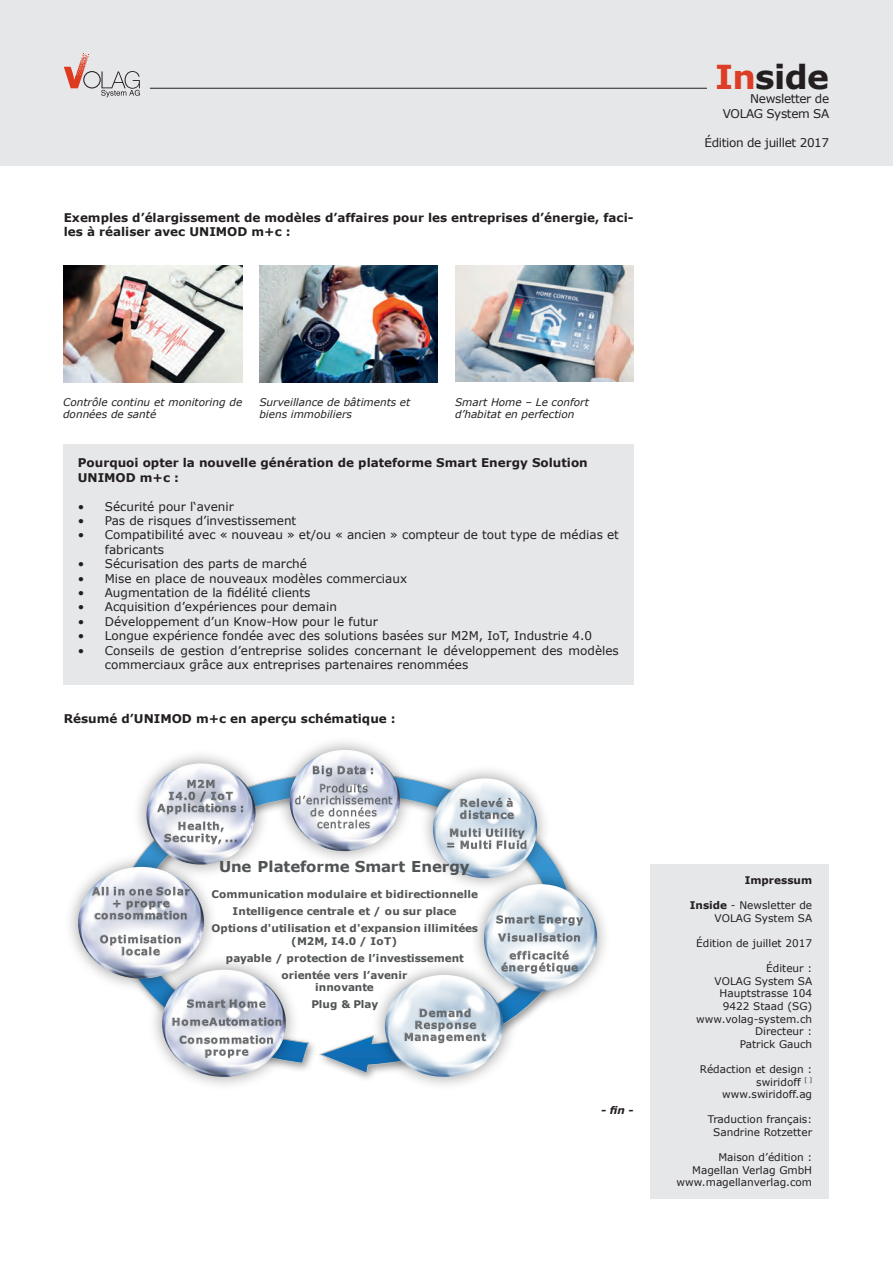
<style>
.page{position:relative;width:893px;height:1263px;background:#fff}
.page>*{position:absolute;margin:0;border:0;box-sizing:border-box;transform-origin:0 0}
.t1{font:700 33px "Verdana";letter-spacing:-.02em;color:#231f20}
.t2{font:700 15px "Verdana";letter-spacing:-.01em;color:#515455}
.t3{font:12px/14.4px "Verdana";color:#231f20}
.t4{font:700 12px/14.4px "Verdana";color:#231f20}
.t5{font:12px/14.4px "Verdana";letter-spacing:-.03em;color:#231f20;text-align:right}
.t6{font:10.5px/12.6px "Verdana";color:#231f20;text-align:right}
.t7{font:700 10.5px/17.2px "Verdana";color:#515455;text-align:center}
.t8{font:italic 10.5px/12.6px "Verdana";color:#231f20}
.t9{font:700 10.5px "Verdana";color:#231f20}
.t10{font:italic 700 10.5px "Verdana";color:#231f20}
.s1{color:#dd3d26}
.s2{font-weight:700}
</style>
<div class="page">
<div style="left:0;top:0;width:893px;height:166px;background:#e6e7e9"></div>
<hr style="left:150px;top:88px;width:557px;height:1px;background:#231f20">
<svg style="left:64px;top:53px;width:76px;height:44px"></svg>
<div style="left:651px;top:864px;width:178px;height:335px;background:#e6e7e9"></div>
<img style="left:63px;top:266px;width:179px;height:116px">
<img style="left:259px;top:266px;width:179px;height:116px">
<img style="left:455px;top:265px;width:179px;height:117px">
<div style="left:63px;top:444px;width:571px;height:241px;background:#e6e7e9"></div>
<svg style="left:144px;top:778px;width:419px;height:296px"></svg>
<img style="left:417px;top:770px;width:136px;height:124px">
<img style="left:433px;top:778px;width:104px;height:100px">
<svg style="left:459px;top:797px;width:55px;height:13px"></svg>
<img style="left:459px;top:810px;width:56px;height:10px">
<svg style="left:447px;top:828px;width:80px;height:12px"></svg>
<img style="left:446px;top:840px;width:81px;height:10px">
<img style="left:369px;top:959px;width:150px;height:126px">
<img style="left:385px;top:975px;width:118px;height:102px">
<svg style="left:404px;top:1008px;width:82px;height:24px"></svg>
<img style="left:404px;top:1032px;width:83px;height:12px">
<img style="left:146px;top:954px;width:156px;height:131px">
<img style="left:162px;top:970px;width:124px;height:107px">
<img style="left:186px;top:999px;width:80px;height:10px">
<img style="left:172px;top:1016px;width:110px;height:11px">
<img style="left:179px;top:1034px;width:95px;height:1px">
<svg style="left:179px;top:1035px;width:95px;height:23px"></svg>
<img style="left:205px;top:1048px;width:44px;height:11px">
<img style="left:468px;top:868px;width:137px;height:139px">
<img style="left:484px;top:884px;width:113px;height:107px">
<img style="left:495px;top:914px;width:89px;height:13px">
<img style="left:497px;top:932px;width:84px;height:11px">
<img style="left:509px;top:949px;width:60px;height:1px">
<svg style="left:501px;top:950px;width:77px;height:11px"></svg>
<img style="left:500px;top:961px;width:78px;height:14px">
<img style="left:70px;top:859px;width:150px;height:135px">
<img style="left:78px;top:867px;width:126px;height:112px">
<svg style="left:91px;top:886px;width:99px;height:34px"></svg>
<img style="left:94px;top:910px;width:94px;height:10px">
<svg style="left:99px;top:934px;width:83px;height:22px"></svg>
<img style="left:121px;top:946px;width:40px;height:10px">
<img style="left:131px;top:755px;width:141px;height:125px">
<img style="left:146px;top:763px;width:110px;height:102px">
<svg style="left:156px;top:779px;width:88px;height:23px"></svg>
<img style="left:156px;top:802px;width:88px;height:13px">
<img style="left:177px;top:820px;width:47px;height:1px">
<svg style="left:164px;top:821px;width:73px;height:11px"></svg>
<img style="left:164px;top:832px;width:74px;height:13px">
<img style="left:274px;top:742px;width:142px;height:125px">
<img style="left:290px;top:750px;width:110px;height:101px">
<img style="left:312px;top:765px;width:62px;height:13px">
<svg style="left:294px;top:783px;width:98px;height:46px"></svg>
<img style="left:317px;top:819px;width:54px;height:10px">
<p class="t4" style="left:64px;top:210px;width:571px">Exemples d’élargissement de modèles d’affaires pour les entreprises d’énergie, faci&shy;les à réaliser avec UNIMOD m+c :</p>
<h1 class="t1" style="left:715px;top:56px;width:116px"><span class="s1">In</span>side</h1>
<p class="t5" style="left:723px;top:92px;width:108px">Newsletter de<br>VOLAG System SA</p>
<p class="t5" style="left:705px;top:135px;width:126px">Édition de juillet 2017</p>
<p class="t8" style="left:63px;top:396px;width:181px">Contrôle continu et monitoring de données de santé</p>
<p class="t8" style="left:259px;top:396px;width:152px">Surveillance de bâtiments et biens immobiliers</p>
<p class="t8" style="left:455px;top:396px;width:135px">Smart Home – Le confort d’habitat en perfection</p>
<p class="t4" style="left:78px;top:456px;width:511px">Pourquoi opter la nouvelle génération de plateforme Smart Energy Solution<br>UNIMOD m+c :</p>
<p class="t3" style="left:78px;top:499px;width:158px">• Sécurité pour l‘avenir</p>
<p class="t3" style="left:78px;top:514px;width:220px">• Pas de risques d’investissement</p>
<p class="t3" style="left:105px;top:528px;width:516px;text-indent:-27px">• Compatibilité avec « nouveau » et/ou « ancien » compteur de tout type de médias et fabricants</p>
<p class="t3" style="left:78px;top:557px;width:231px">• Sécurisation des parts de marché</p>
<p class="t3" style="left:78px;top:571px;width:331px">• Mise en place de nouveaux modèles commerciaux</p>
<p class="t3" style="left:78px;top:586px;width:234px">• Augmentation de la fidélité clients</p>
<p class="t3" style="left:78px;top:600px;width:261px">• Acquisition d’expériences pour demain</p>
<p class="t3" style="left:78px;top:614px;width:301px">• Développement d’un Know-How pour le futur</p>
<p class="t3" style="left:78px;top:629px;width:516px">• Longue expérience fondée avec des solutions basées sur M2M, IoT, Industrie 4.0</p>
<p class="t3" style="left:105px;top:643px;width:516px;text-indent:-27px">• Conseils de gestion d’entreprise solides concernant le développement des modèles commerciaux grâce aux entreprises partenaires renommées</p>
<p class="t4" style="left:64px;top:712px;width:333px">Résumé d’UNIMOD m+c en aperçu schématique :</p>
<p class="t2" style="left:219px;top:856px;width:252px">Une Plateforme Smart Energy</p>
<p class="t7" style="left:212px;top:886px;width:268px;line-height:16.8px">Communication modulaire et bidirectionnelle<br>Intelligence centrale et / ou sur place<br>Options d'utilisation et d'expansion illimitées</p>
<p class="t7" style="left:226px;top:932px;width:240px">(M2M, I4.0 / IoT)<br>payable / protection de l’investissement orientée vers l’avenir</p>
<p class="t7" style="left:311px;top:978px;width:68px">innovante<br>Plug &amp; Play</p>
<p class="t10" style="left:601px;top:1103px;width:34px">- fin -</p>
<p class="t9" style="left:745px;top:873px;width:69px">Impressum</p>
<p class="t6" style="left:690px;top:899px;width:124px"><span class="s2">Inside</span> - Newsletter de<br>VOLAG System SA</p>
<p class="t6" style="left:696px;top:937px;width:117px">Édition de juillet 2017</p>
<p class="t6" style="left:696px;top:962px;width:117px">Éditeur :<br>VOLAG System SA<br>Hauptstrasse 104<br>9422 Staad (SG) www.volag-system.ch<br>Directeur :<br>Patrick Gauch</p>
<p class="t6" style="left:700px;top:1063px;width:114px">Rédaction et design : swiridoff <sup>[</sup> <sup>] </sup>www.swiridoff.ag</p>
<p class="t6" style="left:708px;top:1113px;width:106px;text-align:center">Traduction français:<br>Sandrine Rotzetter</p>
<p class="t6" style="left:676px;top:1151px;width:137px">Maison d’édition :<br>Magellan Verlag GmbH www.magellanverlag.com</p>
</div>
